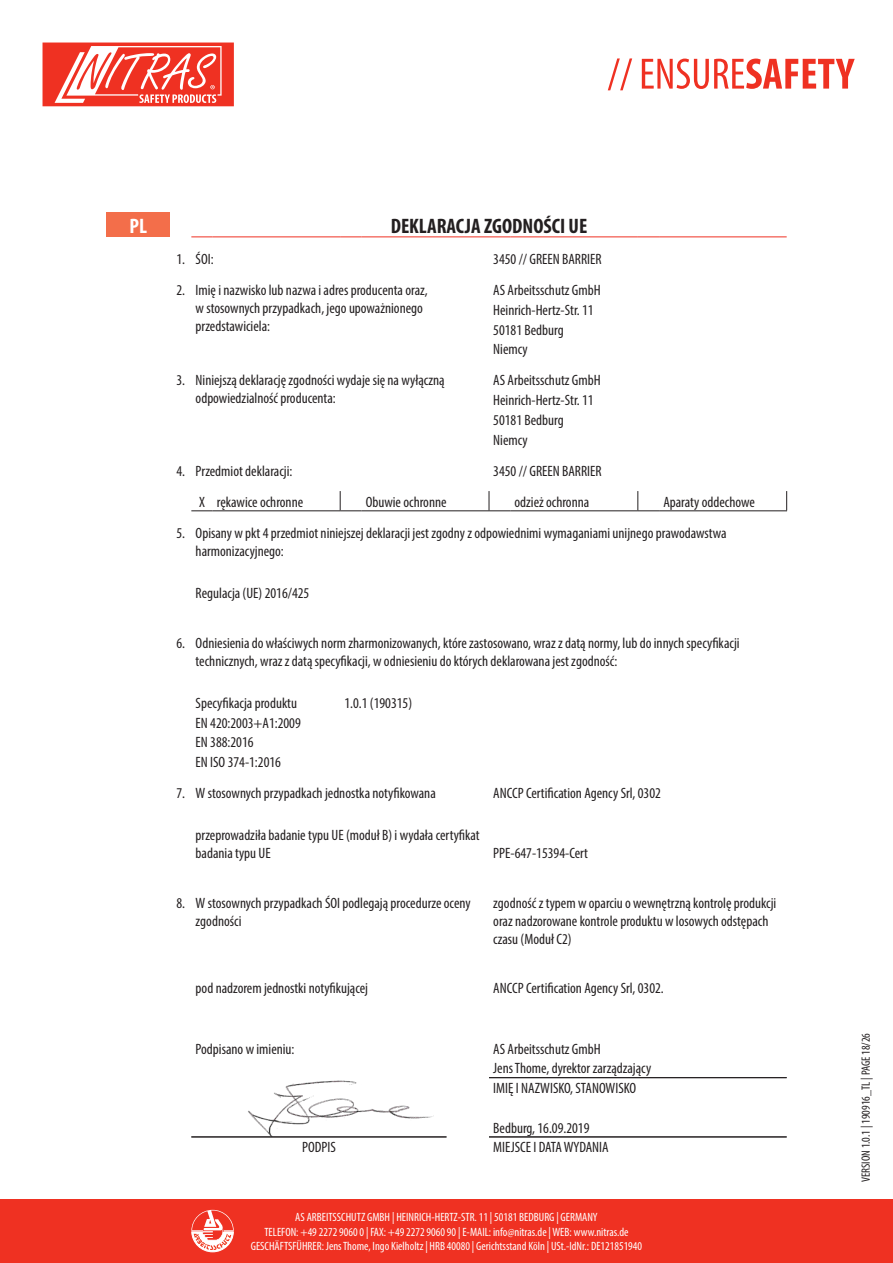
<style>
.page{position:relative;width:893px;height:1263px;background:#fff}
.page>*{position:absolute;margin:0;border:0;box-sizing:border-box;transform-origin:0 0}
.t1{font:700 condensed 21px "Myriad Pro";color:#231f20}
.t2{font:700 condensed 21px "Myriad Pro";color:#fff}
.t3{font:condensed 15px/18px "Myriad Pro";color:#231f20}
.t4{font:condensed 12px/14.4px "Myriad Pro";color:#fff;text-align:center}
.t5{font:condensed 12px "Myriad Pro";color:#231f20}
</style>
<div class="page">
<div style="left:0;top:1199px;width:893px;height:64px;background:#ef3122"></div>
<svg style="left:608px;top:58px;width:247px;height:32px"></svg>
<svg style="left:191px;top:1210px;width:43px;height:42px"></svg>
<svg style="left:43px;top:43px;width:191px;height:63px"></svg>
<img style="left:248px;top:1080px;width:186px;height:56px">
<div style="left:106px;top:213px;width:64px;height:24px;background:#f36e4a"></div>
<svg style="left:191px;top:236px;width:22px;height:1px"></svg>
<hr style="left:213px;top:236px;width:127px;height:1px;background:#ef3122">
<svg style="left:340px;top:236px;width:21px;height:1px"></svg>
<hr style="left:361px;top:236px;width:128px;height:1px;background:#ef3122">
<svg style="left:489px;top:236px;width:21px;height:1px"></svg>
<hr style="left:510px;top:236px;width:128px;height:1px;background:#ef3122">
<svg style="left:638px;top:236px;width:21px;height:1px"></svg>
<hr style="left:659px;top:236px;width:128px;height:1px;background:#ef3122">
<svg style="left:489px;top:491px;width:21px;height:20px"></svg>
<hr style="left:510px;top:510px;width:128px;height:1px;background:#231f20">
<svg style="left:786px;top:491px;width:1px;height:19px"></svg>
<svg style="left:191px;top:510px;width:22px;height:1px"></svg>
<hr style="left:213px;top:510px;width:127px;height:1px;background:#231f20">
<svg style="left:340px;top:491px;width:21px;height:20px"></svg>
<hr style="left:361px;top:510px;width:128px;height:1px;background:#231f20">
<svg style="left:637px;top:491px;width:22px;height:20px"></svg>
<hr style="left:659px;top:510px;width:128px;height:1px;background:#231f20">
<hr style="left:191px;top:1136px;width:255px;height:1px;background:#231f20">
<hr style="left:489px;top:1077px;width:298px;height:1px;background:#231f20">
<hr style="left:489px;top:1136px;width:298px;height:1px;background:#231f20">
<p class="t2" style="left:129px;top:212px;width:19px">PL</p>
<p class="t1" style="left:391px;top:212px;width:198px">DEKLARACJA ZGODNOŚCI UE</p>
<p class="t3" style="left:176px;top:250px;width:10px">1.</p>
<p class="t3" style="left:196px;top:250px;width:19px">ŚOI:</p>
<p class="t3" style="left:176px;top:281px;width:10px">2.</p>
<p class="t3" style="left:196px;top:281px;width:234px">Imię i nazwisko lub nazwa i adres producenta oraz, w stosownych przypadkach, jego upoważnionego przedstawiciela:</p>
<p class="t3" style="left:493px;top:340px;width:36px">Niemcy</p>
<p class="t3" style="left:176px;top:371px;width:10px">3.</p>
<p class="t3" style="left:196px;top:371px;width:250px">Niniejszą deklarację zgodności wydaje się na wyłączną odpowiedzialność producenta:</p>
<p class="t3" style="left:493px;top:430px;width:36px">Niemcy</p>
<p class="t3" style="left:176px;top:461px;width:10px">4.</p>
<p class="t3" style="left:196px;top:461px;width:98px">Przedmiot deklaracji:</p>
<p class="t3" style="left:217px;top:492px;width:88px">rękawice ochronne</p>
<p class="t3" style="left:366px;top:492px;width:82px">Obuwie ochronne</p>
<p class="t3" style="left:514px;top:492px;width:76px">odzież ochronna</p>
<p class="t3" style="left:663px;top:492px;width:93px">Aparaty oddechowe</p>
<p class="t3" style="left:176px;top:524px;width:10px">5.</p>
<p class="t3" style="left:196px;top:524px;width:533px">Opisany w pkt 4 przedmiot niniejszej deklaracji jest zgodny z odpowiednimi wymaganiami unijnego prawodawstwa harmonizacyjnego:</p>
<p class="t3" style="left:196px;top:583px;width:115px">Regulacja (UE) 2016/425</p>
<p class="t3" style="left:176px;top:634px;width:10px">6.</p>
<p class="t3" style="left:196px;top:634px;width:545px">Odniesienia do właściwych norm zharmonizowanych, które zastosowano, wraz z datą normy, lub do innych specyfikacji technicznych, wraz z datą specyfikacji, w odniesieniu do których deklarowana jest zgodność:</p>
<p class="t3" style="left:196px;top:694px;width:103px">Specyfikacja produktu</p>
<h1 class="t2" style="left:129px;top:212px;width:20px">DE</h1>
<p class="t3" style="left:493px;top:243px;width:110px;line-height:31px">3450 // GREEN BARRIER<br>AS Arbeitsschutz GmbH</p>
<p class="t3" style="left:493px;top:300px;width:102px;line-height:19.8px">Heinrich-Hertz-Str. 11<br>50181 Bedburg</p>
<p class="t3" style="left:493px;top:370px;width:109px;line-height:19.8px">AS Arbeitsschutz GmbH<br>Heinrich-Hertz-Str. 11<br>50181 Bedburg</p>
<p class="t3" style="left:493px;top:461px;width:110px">3450 // GREEN BARRIER</p>
<p class="t3" style="left:199px;top:492px;width:7px">X</p>
<p class="t3" style="left:344px;top:694px;width:69px">1.0.1 (190315)</p>
<p class="t3" style="left:196px;top:712px;width:107px;line-height:19.8px">EN 420:2003+A1:2009<br>EN 388:2016<br>EN ISO 374-1:2016</p>
<p class="t3" style="left:176px;top:784px;width:10px">7.</p>
<p class="t3" style="left:196px;top:784px;width:242px">W stosownych przypadkach jednostka notyfikowana</p>
<p class="t3" style="left:196px;top:825px;width:286px">przeprowadziła badanie typu UE (moduł B) i wydała certyfikat badania typu UE</p>
<p class="t3" style="left:176px;top:894px;width:10px">8.</p>
<p class="t3" style="left:196px;top:894px;width:276px">W stosownych przypadkach ŚOI podlegają procedurze oceny zgodności</p>
<p class="t3" style="left:493px;top:894px;width:284px">zgodność z typem w oparciu o wewnętrzną kontrolę produkcji oraz nadzorowane kontrole produktu w losowych odstępach czasu (Moduł C2)</p>
<p class="t3" style="left:196px;top:979px;width:174px">pod nadzorem jednostki notyfikującej</p>
<p class="t3" style="left:493px;top:784px;width:169px">ANCCP Certification Agency Srl, 0302</p>
<p class="t3" style="left:493px;top:843px;width:96px">PPE-647-15394-Cert</p>
<p class="t3" style="left:493px;top:979px;width:172px">ANCCP Certification Agency Srl, 0302.</p>
<p class="t3" style="left:196px;top:1039px;width:100px">Podpisano w imieniu:</p>
<p class="t3" style="left:493px;top:1039px;width:109px">AS Arbeitsschutz GmbH</p>
<p class="t3" style="left:493px;top:1059px;width:160px">Jens Thome, dyrektor zarządzający</p>
<p class="t3" style="left:493px;top:1079px;width:144px">IMIĘ I NAZWISKO, STANOWISKO</p>
<p class="t3" style="left:493px;top:1118px;width:98px">Bedburg, 16.09.2019</p>
<p class="t3" style="left:302px;top:1138px;width:35px">PODPIS</p>
<p class="t3" style="left:493px;top:1138px;width:117px">MIEJSCE I DATA WYDANIA</p>
<p class="t4" style="left:251px;top:1210px;width:393px">AS ARBEITSSCHUTZ GMBH | HEINRICH-HERTZ-STR. 11 | 50181 BEDBURG | GERMANY<br>TELEFON: +49 2272 9060 0 | FAX: +49 2272 9060 90 | E-MAIL: info@nitras.de | WEB: www.nitras.de<br>GESCHÄFTSFÜHRER: Jens Thome, Ingo Kielholtz | HRB 40080 | Gerichtsstand Köln | USt.-IdNr.: DE121851940</p>
<p class="t5" style="left:859px;top:1182px;width:151px;rotate:-90deg">VERSION 1.0.1 | 190916_TL | PAGE 18/26</p>
</div>
